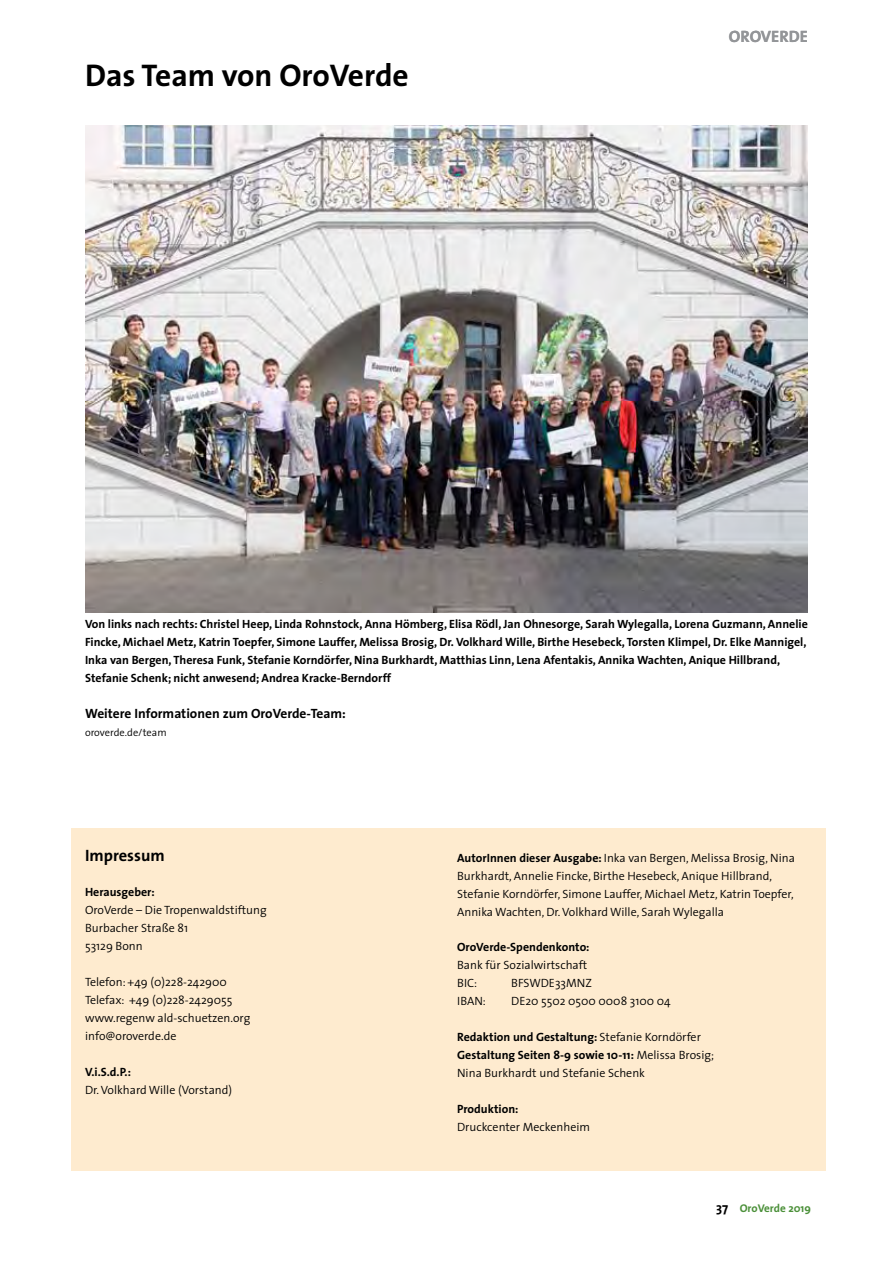
<style>
.page{position:relative;width:893px;height:1263px;background:#fff}
.page>*{position:absolute;margin:0;border:0;box-sizing:border-box;transform-origin:0 0}
.t1{font:700 31.5px "The Sans";color:#000}
.t2{font:700 16.5px "The Sans";color:#939598}
.t3{font:700 16.5px "The Sans";color:#000}
.t4{font:700 13.5px "The Sans";color:#000}
.t5{font:300 12px/18px "The Sans";color:#000}
.t6{font:700 12px/18px "The Sans";color:#000}
.t7{font:700 11.25px "The Sans";color:#4b9039}
.t8{font:300 10.5px "The Sans";color:#000}
.s1{font-weight:700}
.s2{font-size:13.2px;color:#000}
</style>
<div class="page">
<img style="left:85px;top:126px;width:723px;height:486px">
<div style="left:72px;top:828px;width:754px;height:342px;background:#feebcf"></div>
<h1 class="t1" style="left:85px;top:56px;width:325px">Das Team von OroVerde</h1>
<h2 class="t2" style="left:729px;top:26px;width:81px">OROVERDE</h2>
<h2 class="t2" style="left:729px;top:26px;width:81px">OROVERDE</h2>
<p class="t6" style="left:85px;top:615px;width:724px">Von links nach rechts: Christel Heep, Linda Rohnstock, Anna Hömberg, Elisa Rödl, Jan Ohnesorge, Sarah Wylegalla, Lorena Guzmann, Annelie Fincke, Michael Metz, Katrin Toepfer, Simone Lauffer, Melissa Brosig, Dr. Volkhard Wille, Birthe Hesebeck, Torsten Klimpel, Dr. Elke Mannigel, Inka van Bergen, Theresa Funk, Stefanie Korndörfer, Nina Burkhardt, Matthias Linn, Lena Afentakis, Annika Wachten, Anique Hillbrand, Stefanie Schenk; nicht anwesend; Andrea Kracke-Berndorff</p>
<p class="t4" style="left:85px;top:705px;width:262px">Weitere Informationen zum OroVerde-Team:</p>
<p class="t8" style="left:85px;top:726px;width:83px">oroverde.de/team</p>
<h2 class="t3" style="left:85px;top:845px;width:81px">Impressum</h2>
<p class="t6" style="left:85px;top:883px;width:71px">Herausgeber:</p>
<p class="t5" style="left:85px;top:901px;width:183px">OroVerde – Die Tropenwaldstiftung<br>Burbacher Straße 81<br>53129 Bonn</p>
<p class="t5" style="left:85px;top:973px;width:167px">Telefon: +49 (0)228-242900<br>Telefax: +49 (0)228-2429055 www.regenw ald-schuetzen.org info@oroverde.de</p>
<p class="t6" style="left:85px;top:1063px;width:47px">V.i.S.d.P.:</p>
<p class="t5" style="left:85px;top:1081px;width:149px">Dr. Volkhard Wille (Vorstand)</p>
<p class="t5" style="left:457px;top:849px;width:339px"><span class="s1">AutorInnen dieser Ausgabe:</span> Inka van Bergen, Melissa Brosig, Nina Burkhardt, Annelie Fincke, Birthe Hesebeck, Anique Hillbrand, Stefanie Korndörfer, Simone Lauffer, Michael Metz, Katrin Toepfer, Annika Wachten, Dr. Volkhard Wille, Sarah Wylegalla</p>
<p class="t6" style="left:457px;top:938px;width:134px">OroVerde-Spendenkonto:</p>
<p class="t5" style="left:457px;top:956px;width:132px">Bank für Sozialwirtschaft<br>BIC:</p>
<p class="t5" style="left:511px;top:974px;width:82px">BFSWDE33MNZ</p>
<p class="t5" style="left:457px;top:992px;width:30px">IBAN:</p>
<p class="t5" style="left:511px;top:992px;width:161px">DE20 5502 0500 0008 3100 04</p>
<p class="t5" style="left:457px;top:1028px;width:258px"><span class="s1">Redaktion und Gestaltung:</span> Stefanie Korndörfer<br><span class="s1">Gestaltung Seiten 8-9 sowie 10-11:</span> Melissa Brosig;<br>Nina Burkhardt und Stefanie Schenk</p>
<p class="t6" style="left:457px;top:1100px;width:63px">Produktion:</p>
<p class="t5" style="left:457px;top:1118px;width:134px">Druckcenter Meckenheim</p>
<p class="t7" style="left:716px;top:1200px;width:96px"><span class="s2">37</span> OroVerde 2019</p>
</div>
